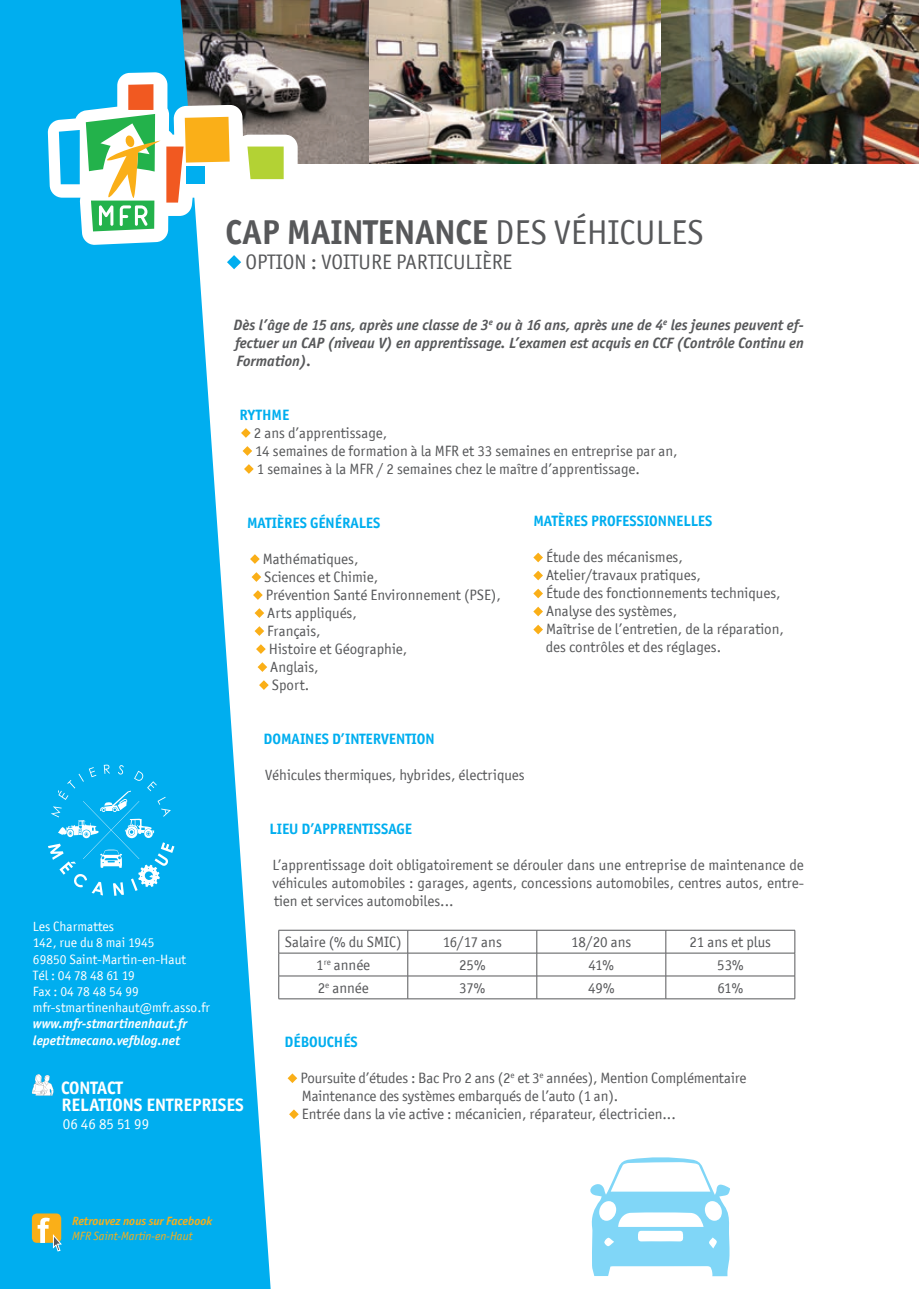
<style>
.page{position:relative;width:919px;height:1289px;background:#fff}
.page>*{position:absolute;margin:0;border:0;box-sizing:border-box;transform-origin:0 0}
.t1{font:700 34.5px "Officina San ITC";color:#57585a}
.t2{font:21px "Officina San ITC";color:#57585a}
.t3{font:700 18px/16.5px "Officina San ITC";color:#fff}
.t4{font:15px/18px "Officina San ITC";color:#57585a}
.t5{font:italic 700 15px/18px "Officina San ITC";color:#57585a;text-align:justify}
.t6{font:700 15px "Officina San ITC";color:#00aeef}
.t7{font:15px "Officina San ITC";color:#fff}
.t8{font:13.5px/16.2px "Officina San ITC";color:#fff}
.t9{font:italic 700 13.5px/16.2px "Officina San ITC";color:#fff}
.t10{font:italic 700 12px "Officina San ITC";color:#faaf18}
.t11{font:italic 12px "Officina San ITC";color:#faaf18}
.s1{font-weight:400}
</style>
<div class="page">
<img style="left:270px;top:0;width:391px;height:164px">
<svg style="left:0;top:0;width:270px;height:1288px;background:#1eb5ee"></svg>
<svg style="left:227px;top:255px;width:14px;height:14px"></svg>
<svg style="left:590px;top:1157px;width:140px;height:119px"></svg>
<img style="left:661px;top:0;width:257px;height:164px">
<svg style="left:241px;top:428px;width:10px;height:10px"></svg>
<svg style="left:242px;top:446px;width:10px;height:10px"></svg>
<svg style="left:244px;top:464px;width:10px;height:10px"></svg>
<svg style="left:250px;top:554px;width:10px;height:10px"></svg>
<svg style="left:251px;top:572px;width:10px;height:10px"></svg>
<svg style="left:253px;top:590px;width:10px;height:10px"></svg>
<svg style="left:254px;top:608px;width:10px;height:10px"></svg>
<svg style="left:254px;top:626px;width:10px;height:10px"></svg>
<svg style="left:256px;top:644px;width:10px;height:10px"></svg>
<svg style="left:257px;top:662px;width:10px;height:10px"></svg>
<svg style="left:259px;top:680px;width:10px;height:10px"></svg>
<hr style="left:278px;top:930px;width:130px;height:1px;background:#57585a">
<hr style="left:408px;top:930px;width:128px;height:1px;background:#57585a">
<hr style="left:536px;top:930px;width:129px;height:1px;background:#57585a">
<hr style="left:665px;top:930px;width:130px;height:1px;background:#57585a">
<hr style="left:278px;top:952px;width:130px;height:1px;background:#57585a">
<hr style="left:408px;top:952px;width:128px;height:1px;background:#57585a">
<hr style="left:536px;top:952px;width:129px;height:1px;background:#57585a">
<hr style="left:665px;top:952px;width:130px;height:1px;background:#57585a">
<hr style="left:278px;top:975px;width:130px;height:1px;background:#57585a">
<svg style="left:278px;top:930px;width:1px;height:68px"></svg>
<hr style="left:408px;top:975px;width:128px;height:1px;background:#57585a">
<svg style="left:407px;top:930px;width:1px;height:68px"></svg>
<hr style="left:536px;top:975px;width:129px;height:1px;background:#57585a">
<svg style="left:536px;top:930px;width:1px;height:68px"></svg>
<hr style="left:665px;top:975px;width:130px;height:1px;background:#57585a">
<svg style="left:665px;top:930px;width:1px;height:68px"></svg>
<svg style="left:794px;top:930px;width:1px;height:68px"></svg>
<hr style="left:278px;top:998px;width:130px;height:1px;background:#57585a">
<hr style="left:408px;top:998px;width:128px;height:1px;background:#57585a">
<hr style="left:536px;top:998px;width:129px;height:1px;background:#57585a">
<hr style="left:665px;top:998px;width:130px;height:1px;background:#57585a">
<svg style="left:287px;top:1073px;width:10px;height:10px"></svg>
<svg style="left:289px;top:1109px;width:10px;height:10px"></svg>
<svg style="left:533px;top:552px;width:10px;height:10px"></svg>
<svg style="left:533px;top:570px;width:10px;height:10px"></svg>
<svg style="left:533px;top:588px;width:10px;height:10px"></svg>
<svg style="left:533px;top:606px;width:10px;height:10px"></svg>
<svg style="left:533px;top:624px;width:10px;height:10px"></svg>
<svg style="left:48px;top:72px;width:249px;height:173px"></svg>
<svg style="left:48px;top:764px;width:126px;height:131px;background:#1eb7f0"></svg>
<div style="left:33px;top:1214px;width:27px;height:27px;background:#faaf18;border-radius:4px"></div>
<div style="left:32px;top:1213px;width:29px;height:29px;border:2px solid #faaf18;border-radius:4px"></div>
<svg style="left:38px;top:1217px;width:24px;height:34px"></svg>
<svg style="left:32px;top:1074px;width:22px;height:21px"></svg>
<h1 class="t1" style="left:225px;top:211px;width:479px">CAP MAINTENANCE <span class="s1">DES VÉHICULES</span></h1>
<h2 class="t2" style="left:245px;top:250px;width:268px">OPTION : VOITURE PARTICULIÈRE</h2>
<p class="t5" style="left:233px;top:315px;width:572px">Dès l’âge de 15 ans, après une classe de 3<sup>e</sup> ou à 16 ans, après une de 4<sup>e</sup> les jeunes peuvent ef&shy;fectuer un CAP (niveau V) en apprentissage. L’examen est acquis en CCF (Contrôle Continu en Formation).</p>
<p class="t6" style="left:239px;top:405px;width:51px">RYTHME</p>
<p class="t4" style="left:254px;top:423px;width:425px">2 ans d’apprentissage,<br>14 semaines de formation à la MFR et 33 semaines en entreprise par an,<br>1 semaines à la MFR / 2 semaines chez le maître d’apprentissage.</p>
<p class="t6" style="left:247px;top:513px;width:135px">MATIÈRES GÉNÉRALES</p>
<p class="t4" style="left:263px;top:549px;width:97px">Mathématiques,</p>
<p class="t4" style="left:264px;top:567px;width:115px">Sciences et Chimie,</p>
<p class="t4" style="left:266px;top:585px;width:237px">Prévention Santé Environnement (PSE),</p>
<p class="t4" style="left:267px;top:603px;width:91px">Arts appliqués,</p>
<p class="t4" style="left:267px;top:621px;width:55px">Français,</p>
<p class="t4" style="left:269px;top:639px;width:140px">Histoire et Géographie,</p>
<p class="t4" style="left:270px;top:657px;width:50px">Anglais,</p>
<p class="t4" style="left:272px;top:675px;width:39px">Sport.</p>
<p class="t6" style="left:533px;top:512px;width:180px">MATÈRES PROFESSIONNELLES</p>
<p class="t4" style="left:545px;top:548px;width:240px">Étude des mécanismes,<br>Atelier/travaux pratiques,<br>Étude des fonctionnements techniques,<br>Analyse des systèmes,<br>Maîtrise de l’entretien, de la réparation, des contrôles et des réglages.</p>
<p class="t8" style="left:33px;top:918px;width:178px">Les Charmattes<br>142, rue du 8 mai 1945<br>69850 Saint-Martin-en-Haut<br>Tél : 04 78 48 61 19<br>Fax : 04 78 48 54 99 mfr-stmartinenhaut@mfr.asso.fr</p>
<p class="t9" style="left:33px;top:1015px;width:156px">www.mfr-stmartinenhaut.fr lepetitmecano.vefblog.net</p>
<p class="t3" style="left:61px;top:1079px;width:184px">CONTACT<br>RELATIONS ENTREPRISES</p>
<p class="t7" style="left:63px;top:1115px;width:88px">06 46 85 51 99</p>
<p class="t6" style="left:263px;top:729px;width:172px">DOMAINES D’INTERVENTION</p>
<p class="t4" style="left:265px;top:765px;width:261px">Véhicules thermiques, hybrides, électriques</p>
<p class="t6" style="left:269px;top:819px;width:144px">LIEU D’APPRENTISSAGE</p>
<p class="t4" style="left:272px;top:855px;width:533px;text-align:justify">L’apprentissage doit obligatoirement se dérouler dans une entreprise de maintenance de véhicules automobiles : garages, agents, concessions automobiles, centres autos, entre&shy;tien et services automobiles...</p>
<p class="t4" style="left:285px;top:932px;width:118px">Salaire (% du SMIC)</p>
<p class="t4" style="left:442px;top:932px;width:61px">16/17 ans</p>
<p class="t4" style="left:571px;top:932px;width:62px">18/20 ans</p>
<p class="t4" style="left:689px;top:932px;width:83px">21 ans et plus</p>
<p class="t4" style="left:316px;top:955px;width:55px">1<sup>re</sup> année</p>
<p class="t4" style="left:459px;top:955px;width:28px">25%</p>
<p class="t4" style="left:588px;top:955px;width:27px">41%</p>
<p class="t4" style="left:717px;top:955px;width:28px">53%</p>
<p class="t4" style="left:318px;top:978px;width:53px">2<sup>e</sup> année</p>
<p class="t4" style="left:459px;top:978px;width:27px">37%</p>
<p class="t4" style="left:588px;top:978px;width:28px">49%</p>
<p class="t4" style="left:717px;top:978px;width:27px">61%</p>
<p class="t6" style="left:284px;top:1032px;width:75px">DÉBOUCHÉS</p>
<p class="t4" style="left:300px;top:1068px;width:447px">Poursuite d’études : Bac Pro 2 ans (2<sup>e</sup> et 3<sup>e</sup> années), Mention Complémentaire<br>Maintenance des systèmes embarqués de l’auto (1 an).<br>Entrée dans la vie active : mécanicien, réparateur, électricien...</p>
<p class="t10" style="left:72px;top:1213px;width:141px">Retrouvez nous sur Facebook</p>
<p class="t11" style="left:72px;top:1228px;width:122px">MFR Saint-Martin-en-Haut</p>
</div>
